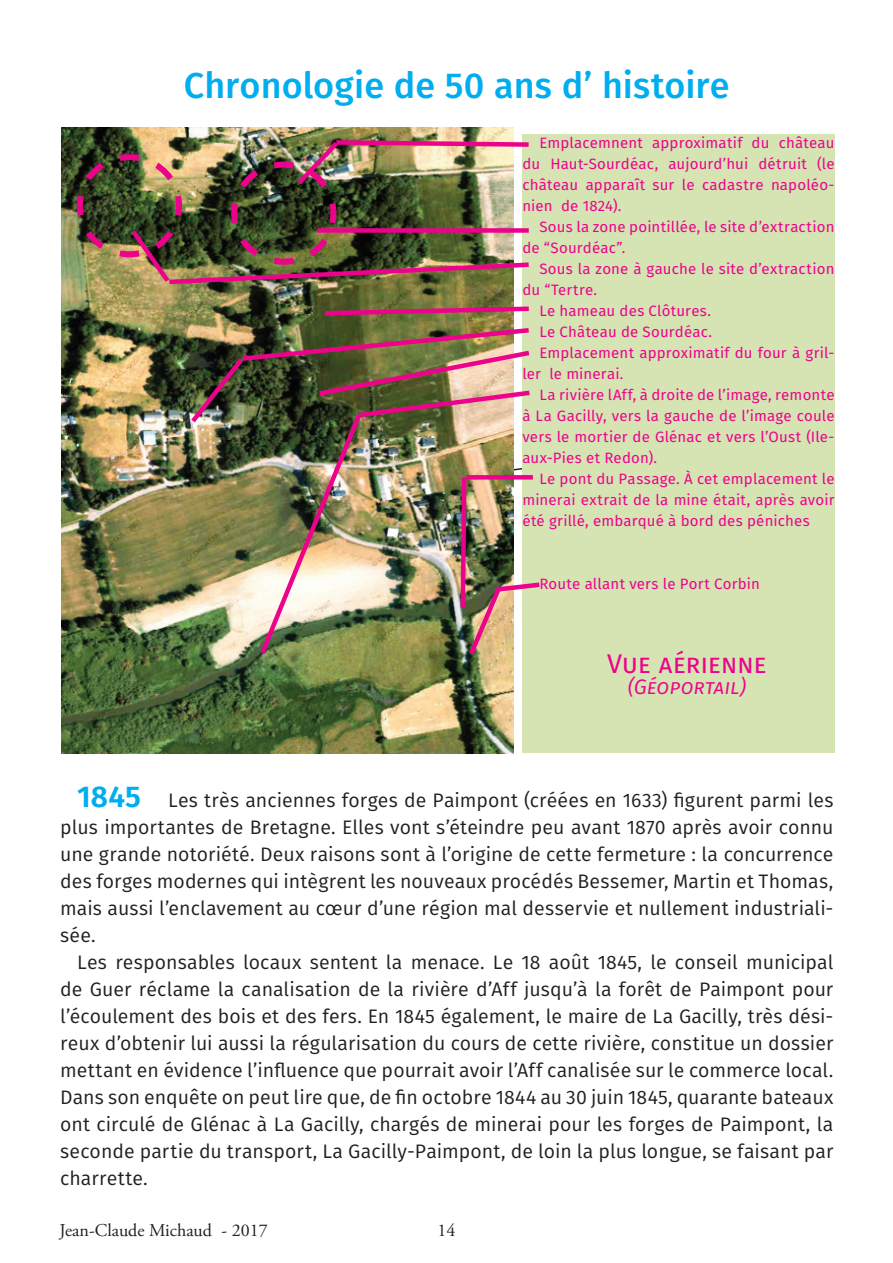
<style>
.page{position:relative;width:893px;height:1263px;background:#fff}
.page>*{position:absolute;margin:0;border:0;box-sizing:border-box;transform-origin:0 0}
.t1{font:500 36px "Fira Sans";color:#00aeef}
.t2{font:27px "Fira Sans";letter-spacing:-.015em;color:#ed028c}
.t3{font:italic 21px "Fira Sans";letter-spacing:-.005em;color:#ed028c}
.t4{font:19.5px/27px "Fira Sans";color:#231f20;text-align:justify}
.t5{font:18px "Adobe Garamond Pro";color:#231f20}
.t6{font:15px/21px "Fira Sans";letter-spacing:.01em;color:#ed028c;text-align:justify}
.s1{font-weight:600;font-size:30px;color:#00aeef}
</style>
<div class="page">
<img style="left:61px;top:127px;width:452px;height:626px">
<div style="left:522px;top:134px;width:312px;height:619px;background:#d6e4b4"></div>
<img style="left:74px;top:137px;width:455px;height:150px">
<div style="left:318px;top:228px;width:211px;height:5px;background:#ed028c"></div>
<svg style="left:320px;top:304px;width:209px;height:14px;background:#9a5359"></svg>
<img style="left:187px;top:325px;width:353px;height:334px">
<h1 class="t1" style="left:184px;top:56px;width:547px">Chronologie de 50 ans d’ histoire</h1>
<p class="t6" style="left:522px;top:132px;width:314px;text-indent:17px">Emplacemnent approximatif du château du Haut-Sourdéac, aujourd’hui détruit (le château apparaît sur le cadastre napoléo&shy;nien de 1824).</p>
<p class="t6" style="left:522px;top:216px;width:314px;text-indent:17px">Sous la zone pointillée, le site d’extraction de “Sourdéac”.</p>
<p class="t6" style="left:539px;top:258px;width:297px">Sous la zone à gauche le site d’extraction</p>
<p class="t6" style="left:522px;top:279px;width:76px">du “Tertre.</p>
<p class="t6" style="left:539px;top:300px;width:173px">Le hameau des Clôtures.</p>
<p class="t6" style="left:539px;top:321px;width:174px">Le Château de Sourdéac.</p>
<p class="t6" style="left:539px;top:342px;width:297px">Emplacement approximatif du four à gril-</p>
<p class="t6" style="left:522px;top:363px;width:103px">ler le minerai.</p>
<p class="t6" style="left:539px;top:384px;width:297px">La rivière lAff, à droite de l’image, remonte</p>
<p class="t6" style="left:522px;top:405px;width:314px">à La Gacilly, vers la gauche de l’image coule</p>
<p class="t6" style="left:522px;top:426px;width:314px">vers le mortier de Glénac et vers l’Oust (Ile-</p>
<p class="t6" style="left:522px;top:447px;width:136px">aux-Pies et Redon).</p>
<p class="t6" style="left:539px;top:468px;width:297px">Le pont du Passage. À cet emplacement le</p>
<p class="t6" style="left:522px;top:489px;width:314px">minerai extrait de la mine était, après avoir</p>
<p class="t6" style="left:522px;top:510px;width:289px">été grillé, embarqué à bord des péniches</p>
<p class="t6" style="left:539px;top:573px;width:222px">Route allant vers le Port Corbin</p>
<h2 class="t2" style="left:607px;top:644px;width:161px">Vue aérienne</h2>
<p class="t3" style="left:628px;top:672px;width:120px">(Géoportail)</p>
<p class="t4" style="left:60px;top:786px;width:775px;text-indent:17px"><span class="s1">1845</span> Les très anciennes forges de Paimpont (créées en 1633) figurent parmi les plus importantes de Bretagne. Elles vont s’éteindre peu avant 1870 après avoir connu une grande notoriété. Deux raisons sont à l’origine de cette fermeture : la concurrence des forges modernes qui intègrent les nouveaux procédés Bessemer, Martin et Thomas, mais aussi l’enclavement au cœur d’une région mal desservie et nullement industriali&shy;sée.</p>
<p class="t4" style="left:60px;top:948px;width:775px;text-indent:17px">Les responsables locaux sentent la menace. Le 18 août 1845, le conseil municipal de Guer réclame la canalisation de la rivière d’Aff jusqu’à la forêt de Paimpont pour l’écoulement des bois et des fers. En 1845 également, le maire de La Gacilly, très dési&shy;reux d’obtenir lui aussi la régularisation du cours de cette rivière, constitue un dossier mettant en évidence l’influence que pourrait avoir l’Aff canalisée sur le commerce local.<br>Dans son enquête on peut lire que, de fin octobre 1844 au 30 juin 1845, quarante bateaux ont circulé de Glénac à La Gacilly, chargés de minerai pour les forges de Paimpont, la seconde partie du transport, La Gacilly-Paimpont, de loin la plus longue, se faisant par charrette.</p>
<p class="t5" style="left:60px;top:1219px;width:210px">Jean-Claude Michaud - 2017</p>
<p class="t5" style="left:438px;top:1219px;width:19px">14</p>
</div>
